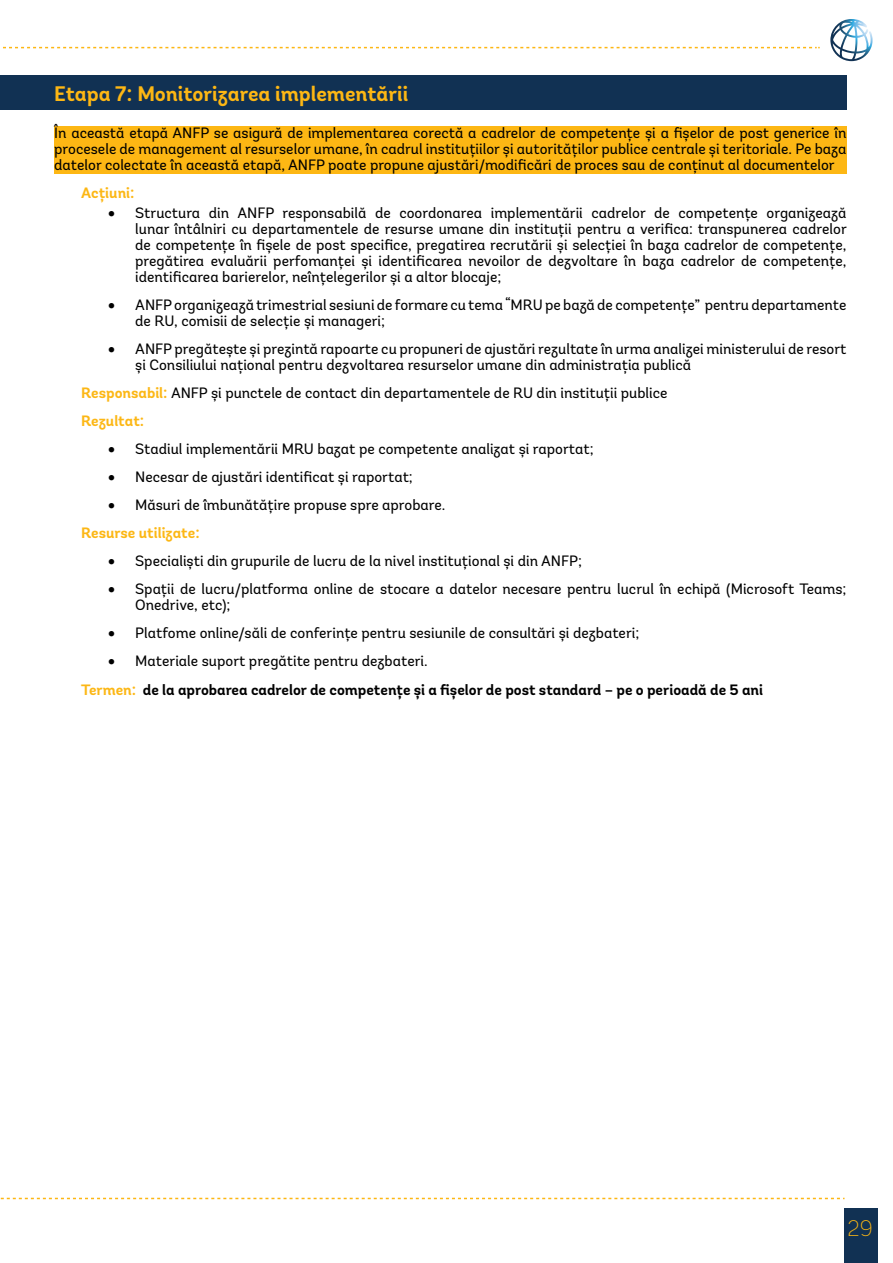
<style>
.page{position:relative;width:893px;height:1263px;background:#fff}
.page>*{position:absolute;margin:0;border:0;box-sizing:border-box;transform-origin:0 0}
.t1{font:200 22.5px "Andes";color:#fdb714}
.t2{font:700 21px "Andes";color:#fdb714}
.t3{font:15px/16px "Andes";color:#000}
.t4{font:700 15px/28px "Andes";color:#000}
.t5{font:700 15px "Andes";color:#fcb715}
.s1{font-weight:700;color:#fcb715}
.s2{font-weight:400}
.s3{color:#fcb715}
</style>
<div class="page">
<svg style="left:0;top:1198px;width:844px;height:1px"></svg>
<svg style="left:3px;top:47px;width:817px;height:1px"></svg>
<div style="left:844px;top:1209px;width:34px;height:54px;background:#113153"></div>
<svg style="left:830px;top:19px;width:42px;height:42px"></svg>
<div style="left:0;top:76px;width:846px;height:34px;background:#113153"></div>
<div style="left:54px;top:127px;width:792px;height:47px;background:#fdb714"></div>
<h2 class="t2" style="left:54px;top:80px;width:356px">Etapa 7: Monitorizarea implementării</h2>
<p class="t3" style="left:54px;top:125px;width:794px;text-align:justify">În această etapă ANFP se asigură de implementarea corectă a cadrelor de competențe și a fișelor de post generice în procesele de management al resurselor umane, în cadrul instituțiilor și autorităților publice centrale și teritoriale. Pe baza datelor colectate în această etapă, ANFP poate propune ajustări/modificări de proces sau de conținut al documentelor</p>
<p class="t5" style="left:81px;top:184px;width:55px">Acțiuni:</p>
<p class="t3" style="left:135px;top:205px;width:713px;text-align:justify;text-indent:-27px">• Structura din ANFP responsabilă de coordonarea implementării cadrelor de competențe organizează lunar întâlniri cu departamentele de resurse umane din instituții pentru a verifica: transpunerea cadrelor de competențe în fișele de post specifice, pregatirea recrutării și selecției în baza cadrelor de competențe, pregătirea evaluării perfomanței și identificarea nevoilor de dezvoltare în baza cadrelor de competențe, identificarea barierelor, neînțelegerilor și a altor blocaje;</p>
<p class="t3" style="left:135px;top:297px;width:713px;text-indent:-27px">• ANFP organizează trimestrial sesiuni de formare cu tema “MRU pe bază de competențe” pentru departamente de RU, comisii de selecție și manageri;</p>
<p class="t3" style="left:135px;top:341px;width:713px;text-indent:-27px">• ANFP pregătește și prezintă rapoarte cu propuneri de ajustări rezultate în urma analizei ministerului de resort și Consiliului naţional pentru dezvoltarea resurselor umane din administraţia publică</p>
<p class="t3" style="left:81px;top:379px;width:588px;line-height:28px"><span class="s1">Responsabil:</span> ANFP și punctele de contact din departamentele de RU din instituții publice<br><span class="s1">Rezultat:</span></p>
<p class="t3" style="left:108px;top:441px;width:487px">• Stadiul implementării MRU bazat pe competente analizat și raportat;</p>
<p class="t3" style="left:108px;top:469px;width:306px">• Necesar de ajustări identificat și raportat;</p>
<p class="t3" style="left:81px;top:491px;width:366px;line-height:28px;text-indent:27px">• Măsuri de îmbunătățire propuse spre aprobare.<br><span class="s1">Resurse utilizate:</span></p>
<p class="t3" style="left:108px;top:553px;width:475px">• Specialiști din grupurile de lucru de la nivel instituțional și din ANFP;</p>
<p class="t3" style="left:135px;top:581px;width:713px;text-indent:-27px">• Spații de lucru/platforma online de stocare a datelor necesare pentru lucrul în echipă (Microsoft Teams;<br>Onedrive, etc);</p>
<p class="t3" style="left:108px;top:625px;width:533px">• Platfome online/săli de conferințe pentru sesiunile de consultări și dezbateri;</p>
<p class="t4" style="left:81px;top:648px;width:683px;text-indent:27px">• <span class="s2">Materiale suport pregătite pentru dezbateri.<br></span><span class="s3">Termen:</span> de la aprobarea cadrelor de competențe și a fișelor de post standard – pe o perioadă de 5 ani</p>
<h1 class="t1" style="left:847px;top:1215px;width:27px">29</h1>
</div>
